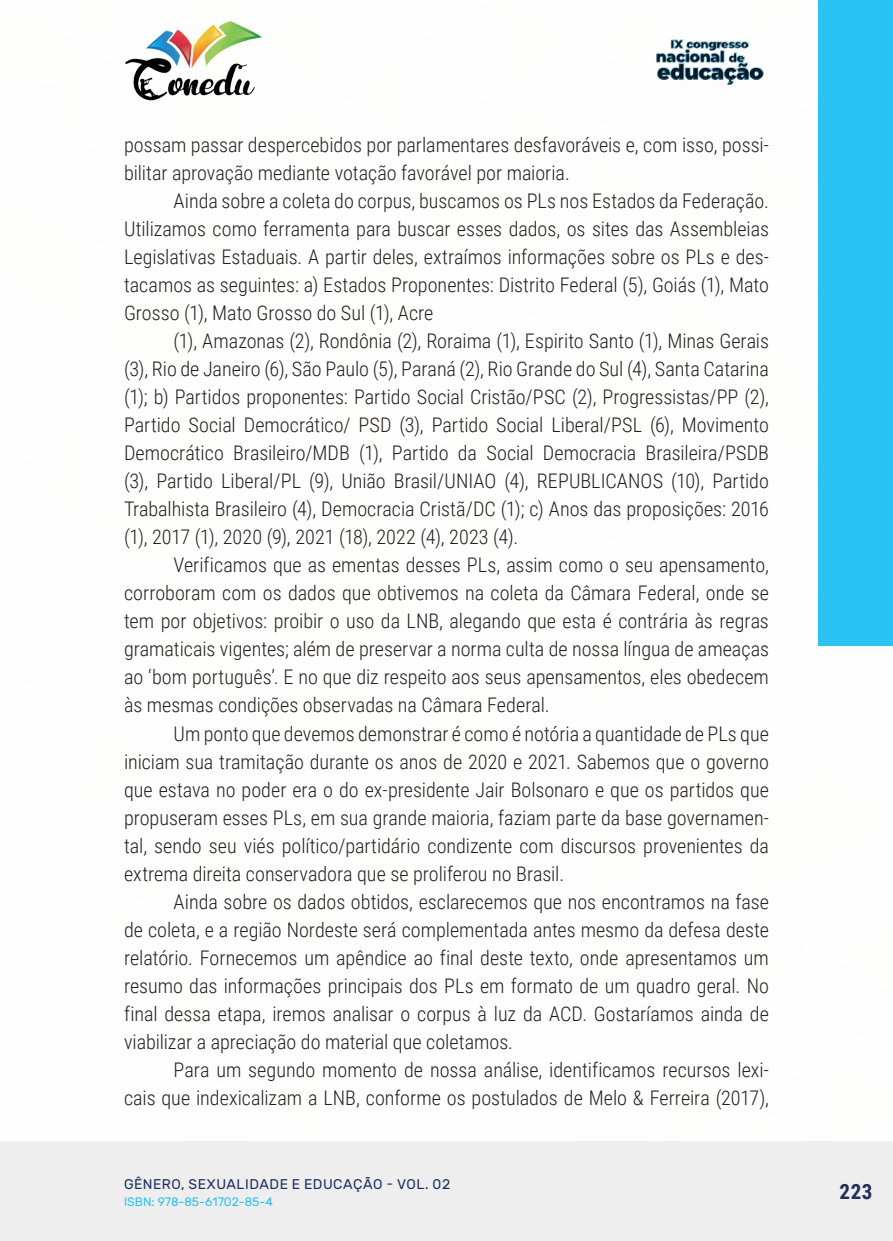
<style>
.page{position:relative;width:893px;height:1241px;background:#fff}
.page>*{position:absolute;margin:0;border:0;box-sizing:border-box;transform-origin:0 0}
.t1{font:700 21px "Roboto Condensed";color:#202d5e}
._9_CORPO{font:300 20.12px/28px "Roboto Condensed";color:#231f20;text-align:justify}
.t2{font:14px "Rubik";letter-spacing:.035em;color:#202d5e}
.t3{font:12.25px "Rubik";color:#29c4f3}
</style>
<div class="page">
<div style="left:0;top:1141px;width:893px;height:99px;background:#eeeeef"></div>
<img style="left:125px;top:20px;width:137px;height:81px">
<img style="left:656px;top:39px;width:108px;height:46px">
<div style="left:819px;top:0;width:74px;height:645px;background:#29c4f3"></div>
<p class="_9_CORPO" style="left:124px;top:130px;width:646px">possam passar despercebidos por parlamentares desfavoráveis e, com isso, possi&shy;bilitar aprovação mediante votação favorável por maioria.</p>
<p class="_9_CORPO" style="left:124px;top:186px;width:646px;text-indent:50px">Ainda sobre a coleta do corpus, buscamos os PLs nos Estados da Federação.<br>Utilizamos como ferramenta para buscar esses dados, os sites das Assembleias Legislativas Estaduais. A partir deles, extraímos informações sobre os PLs e des&shy;tacamos as seguintes: a) Estados Proponentes: Distrito Federal (5), Goiás (1), Mato Grosso (1), Mato Grosso do Sul (1), Acre</p>
<p class="_9_CORPO" style="left:124px;top:326px;width:646px;text-indent:50px">(1), Amazonas (2), Rondônia (2), Roraima (1), Espirito Santo (1), Minas Gerais (3), Rio de Janeiro (6), São Paulo (5), Paraná (2), Rio Grande do Sul (4), Santa Catarina (1); b) Partidos proponentes: Partido Social Cristão/PSC (2), Progressistas/PP (2), Partido Social Democrático/ PSD (3), Partido Social Liberal/PSL (6), Movimento Democrático Brasileiro/MDB (1), Partido da Social Democracia Brasileira/PSDB (3), Partido Liberal/PL (9), União Brasil/UNIAO (4), REPUBLICANOS (10), Partido Trabalhista Brasileiro (4), Democracia Cristã/DC (1); c) Anos das proposições: 2016 (1), 2017 (1), 2020 (9), 2021 (18), 2022 (4), 2023 (4).</p>
<p class="_9_CORPO" style="left:124px;top:550px;width:646px;text-indent:50px">Verificamos que as ementas desses PLs, assim como o seu apensamento, corroboram com os dados que obtivemos na coleta da Câmara Federal, onde se tem por objetivos: proibir o uso da LNB, alegando que esta é contrária às regras gramaticais vigentes; além de preservar a norma culta de nossa língua de ameaças ao ‘bom português’. E no que diz respeito aos seus apensamentos, eles obedecem às mesmas condições observadas na Câmara Federal.</p>
<p class="_9_CORPO" style="left:124px;top:718px;width:646px;text-indent:50px">Um ponto que devemos demonstrar é como é notória a quantidade de PLs que iniciam sua tramitação durante os anos de 2020 e 2021. Sabemos que o governo que estava no poder era o do ex-presidente Jair Bolsonaro e que os partidos que propuseram esses PLs, em sua grande maioria, faziam parte da base governamen&shy;tal, sendo seu viés político/partidário condizente com discursos provenientes da extrema direita conservadora que se proliferou no Brasil.</p>
<p class="_9_CORPO" style="left:124px;top:886px;width:646px;text-indent:50px">Ainda sobre os dados obtidos, esclarecemos que nos encontramos na fase de coleta, e a região Nordeste será complementada antes mesmo da defesa deste relatório. Fornecemos um apêndice ao final deste texto, onde apresentamos um resumo das informações principais dos PLs em formato de um quadro geral. No final dessa etapa, iremos analisar o corpus à luz da ACD. Gostaríamos ainda de viabilizar a apreciação do material que coletamos.</p>
<p class="_9_CORPO" style="left:124px;top:1054px;width:646px;text-align:right">Para um segundo momento de nossa análise, identificamos recursos lexi-<br>cais que indexicalizam a LNB, conforme os postulados de Melo &amp; Ferreira (2017),</p>
<p class="t2" style="left:124px;top:1175px;width:328px">GÊNERO, SEXUALIDADE E EDUCAÇÃO - VOL. 02</p>
<p class="t3" style="left:124px;top:1194px;width:150px">ISBN: 978-85-61702-85-4</p>
<p class="t1" style="left:839px;top:1176px;width:34px">223</p>
</div>
